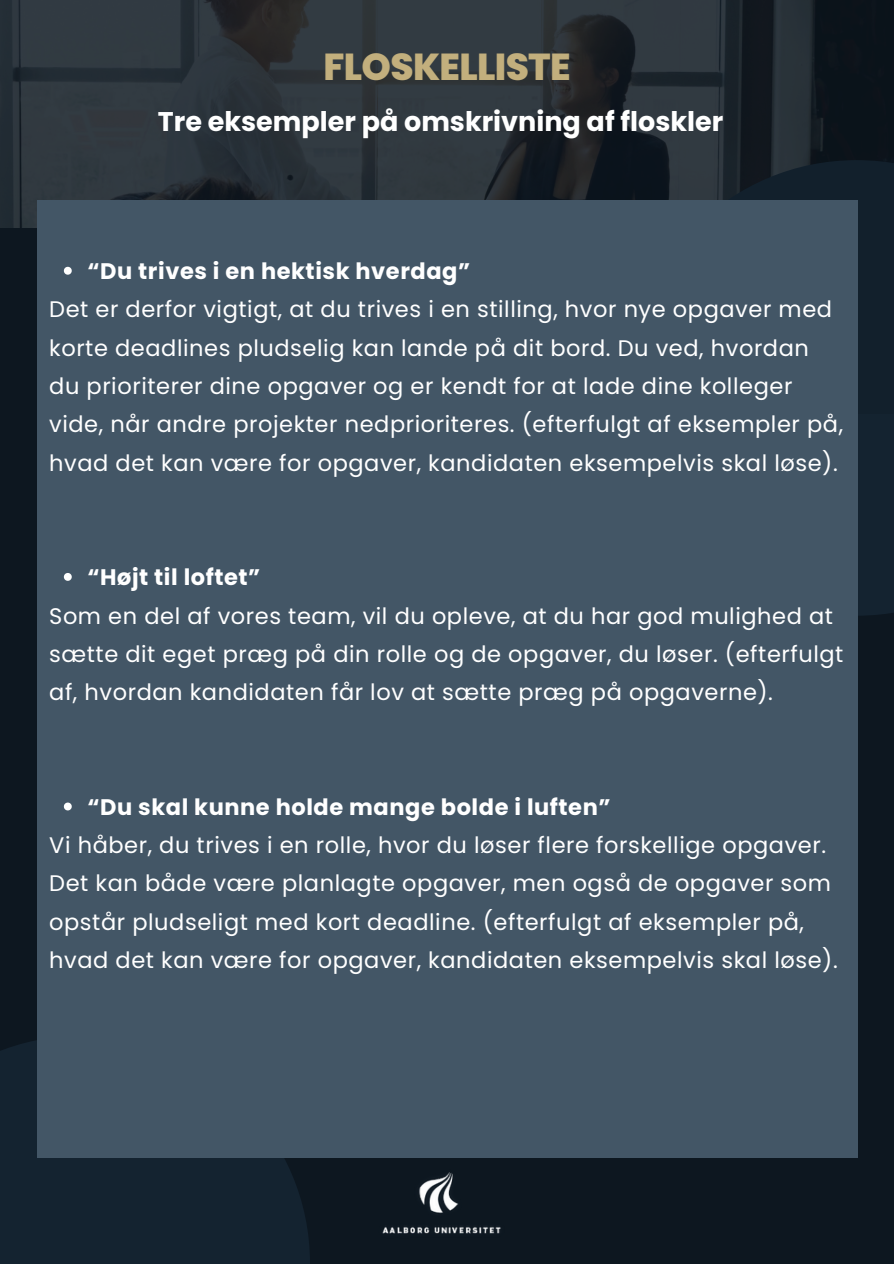
<style>
.page{position:relative;width:894px;height:1264px;background:#fff}
.page>*{position:absolute;margin:0;border:0;box-sizing:border-box;transform-origin:0 0}
.t1{font:800 37.5px "Poppins";letter-spacing:-.02em;color:#c2af7d}
.t2{font:700 27px "Poppins";color:#fff}
.t3{font:22.5px/38.2px "Poppins";letter-spacing:.025em;color:#fff}
.t4{font:700 22.5px "Poppins";letter-spacing:.025em;color:#fff}
</style>
<div class="page">
<div style="left:0;top:0;width:893px;height:1263px;background:#0d1720"></div>
<div style="left:0;top:1035px;width:310px;height:228px;background:#142330"></div>
<div style="left:628px;top:160px;width:265px;height:455px;background:#142330"></div>
<svg style="left:0;top:0;width:893px;height:414px"></svg>
<img style="left:382px;top:1172px;width:119px;height:62px">
<div style="left:37px;top:200px;width:820px;height:957px;background:#435666"></div>
<svg style="left:64px;top:267px;width:8px;height:8px"></svg>
<svg style="left:64px;top:573px;width:8px;height:8px"></svg>
<svg style="left:64px;top:802px;width:8px;height:8px"></svg>
<h1 class="t1" style="left:323px;top:40px;width:248px">FLOSKELLISTE</h1>
<h2 class="t2" style="left:158px;top:103px;width:567px">Tre eksempler på omskrivning af floskler</h2>
<p class="t4" style="left:87px;top:255px;width:384px">“Du trives i en hektisk hverdag”</p>
<p class="t3" style="left:49px;top:290px;width:795px">Det er derfor vigtigt, at du trives i en stilling, hvor nye opgaver med korte deadlines pludselig kan lande på dit bord. Du ved, hvordan du prioriterer dine opgaver og er kendt for at lade dine kolleger vide, når andre projekter nedprioriteres. (efterfulgt af eksempler på, hvad det kan være for opgaver, kandidaten eksempelvis skal løse).</p>
<p class="t4" style="left:87px;top:561px;width:174px">“Højt til loftet”</p>
<p class="t3" style="left:49px;top:596px;width:795px">Som en del af vores team, vil du opleve, at du har god mulighed at sætte dit eget præg på din rolle og de opgaver, du løser. (efterfulgt af, hvordan kandidaten får lov at sætte præg på opgaverne).</p>
<p class="t4" style="left:87px;top:791px;width:524px">“Du skal kunne holde mange bolde i luften”</p>
<p class="t3" style="left:49px;top:826px;width:789px">Vi håber, du trives i en rolle, hvor du løser flere forskellige opgaver.<br>Det kan både være planlagte opgaver, men også de opgaver som opstår pludseligt med kort deadline. (efterfulgt af eksempler på, hvad det kan være for opgaver, kandidaten eksempelvis skal løse).</p>
</div>
